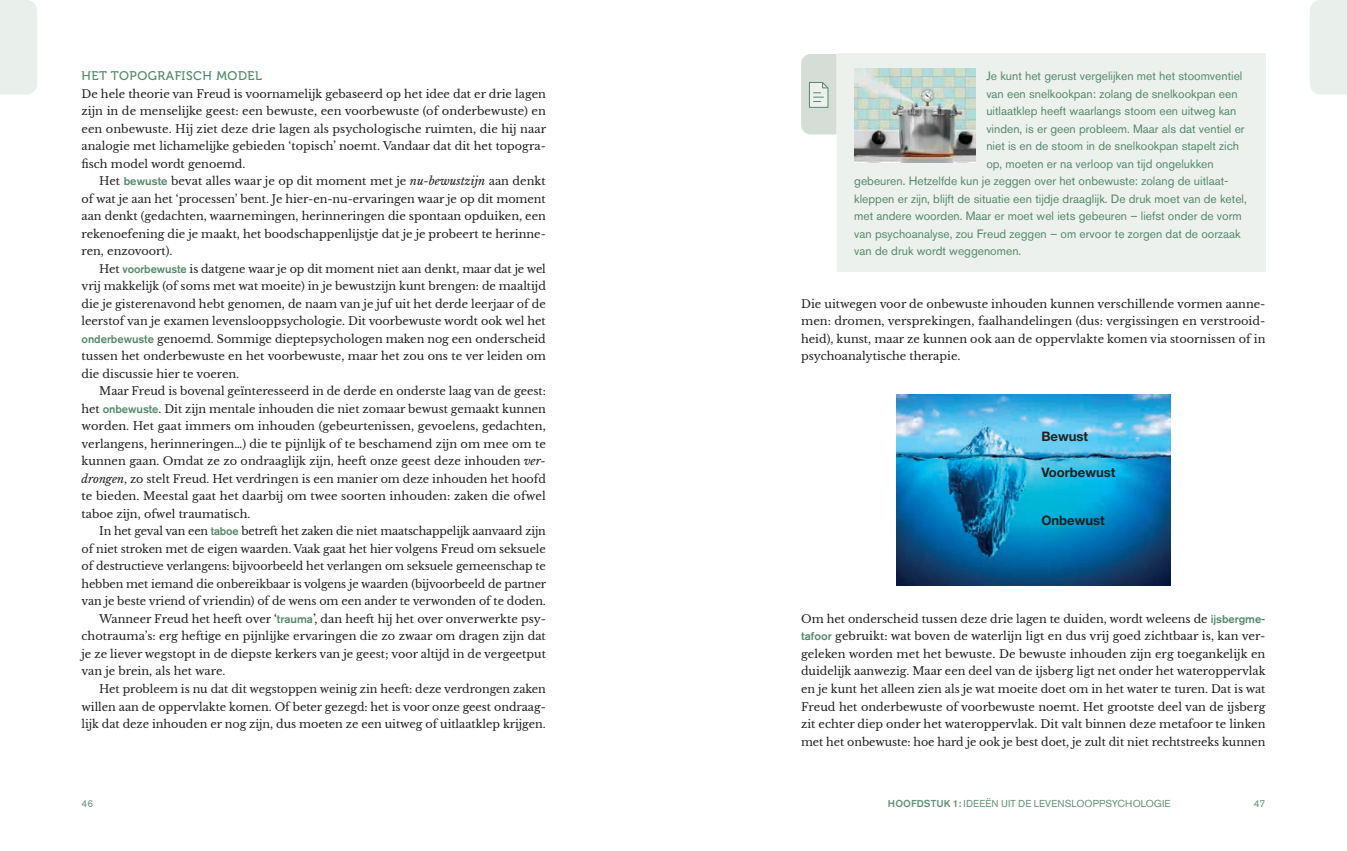
<style>
.page{position:relative;width:1347px;height:851px;background:#fff}
.page>*{position:absolute;margin:0;border:0;box-sizing:border-box;transform-origin:0 0}
.t1{font:700 13.12px "Helvetica Neue LT Std";color:#231f20}
.t2{font:12.5px "Museo 500";letter-spacing:.04em;color:#55896a}
.t3{font:12px "Akzidenz Grotesk BQ";color:#55896a}
.t4{font:11.25px/17.5px "Libre Baskerville";letter-spacing:-.005em;color:#231f20;text-align:justify}
.t5{font:10px "Akzidenz Grotesk BQ";letter-spacing:.01em;color:#659175}
.s1{font-family:"Akzidenz Grotesk BQ";font-weight:500;color:#55896a}
.s2{font-style:italic}
.s3{font-weight:500}
</style>
<div class="page">
<div style="left:1310px;top:0;width:36px;height:94px;background:#e9efea"></div>
<div style="left:0;top:0;width:37px;height:94px;background:#e9efea"></div>
<div style="left:836px;top:54px;width:429px;height:218px;background:#ecf1ee"></div>
<img style="left:896px;top:394px;width:274px;height:191px">
<svg style="left:801px;top:54px;width:35px;height:80px;background:#d3ddd5"></svg>
<img style="left:854px;top:68px;width:121px;height:95px">
<p class="t2" style="left:81px;top:69px;width:182px">HET TOPOGRAFISCH MODEL</p>
<p class="t4" style="left:81px;top:85px;width:466px">De hele theorie van Freud is voornamelijk gebaseerd op het idee dat er drie lagen zijn in de menselijke geest: een bewuste, een voorbewuste (of onderbewuste) en een onbewuste. Hij ziet deze drie lagen als psychologische ruimten, die hij naar analogie met lichamelijke gebieden ‘topisch’ noemt. Vandaar dat dit het topogra&shy;fisch model wordt genoemd.</p>
<p class="t4" style="left:81px;top:172px;width:466px;text-indent:18px">Het <span class="s1">bewuste</span> bevat alles waar je op dit moment met je <span class="s2">nu-bewustzijn</span> aan denkt of wat je aan het ‘processen’ bent. Je hier-en-nu-ervaringen waar je op dit moment aan denkt (gedachten, waarnemingen, herinneringen die spontaan opduiken, een rekenoefening die je maakt, het boodschappenlijstje dat je je probeert te herinne&shy;ren, enzovoort).</p>
<p class="t4" style="left:81px;top:260px;width:466px;text-indent:18px">Het <span class="s1">voorbewuste</span> is datgene waar je op dit moment niet aan denkt, maar dat je wel vrij makkelijk (of soms met wat moeite) in je bewustzijn kunt brengen: de maaltijd die je gisterenavond hebt genomen, de naam van je juf uit het derde leerjaar of de leerstof van je examen levenslooppsychologie. Dit voorbewuste wordt ook wel het <span class="s1">onderbewuste</span> genoemd. Sommige dieptepsychologen maken nog een onderscheid tussen het onderbewuste en het voorbewuste, maar het zou ons te ver leiden om die discussie hier te voeren.</p>
<p class="t4" style="left:81px;top:382px;width:466px;text-indent:18px">Maar Freud is bovenal geïnteresseerd in de derde en onderste laag van de geest: het <span class="s1">onbewuste</span>. Dit zijn mentale inhouden die niet zomaar bewust gemaakt kunnen worden. Het gaat immers om inhouden (gebeurtenissen, gevoelens, gedachten, verlangens, herinneringen…) die te pijnlijk of te beschamend zijn om mee om te kunnen gaan. Omdat ze zo ondraaglijk zijn, heeft onze geest deze inhouden <span class="s2">ver&shy;drongen</span>, zo stelt Freud. Het verdringen is een manier om deze inhouden het hoofd te bieden. Meestal gaat het daarbij om twee soorten inhouden: zaken die ofwel taboe zijn, ofwel traumatisch.</p>
<p class="t4" style="left:99px;top:522px;width:448px">In het geval van een <span class="s1">taboe</span> betreft het zaken die niet maatschappelijk aanvaard zijn</p>
<p class="t4" style="left:81px;top:540px;width:466px">of niet stroken met de eigen waarden. Vaak gaat het hier volgens Freud om seksuele</p>
<p class="t4" style="left:81px;top:557px;width:466px">of destructieve verlangens: bijvoorbeeld het verlangen om seksuele gemeenschap te</p>
<p class="t4" style="left:81px;top:575px;width:466px">hebben met iemand die onbereikbaar is volgens je waarden (bijvoorbeeld de partner</p>
<p class="t4" style="left:81px;top:592px;width:466px">van je beste vriend of vriendin) of de wens om een ander te verwonden of te doden.</p>
<p class="t4" style="left:99px;top:610px;width:448px">Wanneer Freud het heeft over ‘<span class="s1">trauma</span>’, dan heeft hij het over onverwerkte psy-</p>
<p class="t4" style="left:81px;top:627px;width:466px">chotrauma’s: erg heftige en pijnlijke ervaringen die zo zwaar om dragen zijn dat</p>
<p class="t4" style="left:81px;top:645px;width:466px">je ze liever wegstopt in de diepste kerkers van je geest; voor altijd in de vergeetput</p>
<p class="t4" style="left:81px;top:662px;width:145px">van je brein, als het ware.</p>
<p class="t4" style="left:99px;top:680px;width:448px">Het probleem is nu dat dit wegstoppen weinig zin heeft: deze verdrongen zaken</p>
<p class="t4" style="left:81px;top:697px;width:466px">willen aan de oppervlakte komen. Of beter gezegd: het is voor onze geest ondraag-</p>
<p class="t4" style="left:81px;top:715px;width:466px">lijk dat deze inhouden er nog zijn, dus moeten ze een uitweg of uitlaatklep krijgen.</p>
<p class="t3" style="left:986px;top:69px;width:258px">Je kunt het gerust vergelijken met het stoomventiel</p>
<p class="t3" style="left:986px;top:86px;width:253px">van een snelkookpan: zolang de snelkookpan een</p>
<p class="t3" style="left:986px;top:104px;width:252px">uitlaatklep heeft waarlangs stoom een uitweg kan</p>
<p class="t3" style="left:986px;top:121px;width:260px">vinden, is er geen probleem. Maar als dat ventiel er</p>
<p class="t3" style="left:986px;top:139px;width:254px">niet is en de stoom in de snelkookpan stapelt zich</p>
<p class="t3" style="left:986px;top:156px;width:229px">op, moeten er na verloop van tijd ongelukken</p>
<p class="t3" style="left:854px;top:174px;width:376px">gebeuren. Hetzelfde kun je zeggen over het onbewuste: zolang de uitlaat-</p>
<p class="t3" style="left:854px;top:191px;width:394px">kleppen er zijn, blijft de situatie een tijdje draaglijk. De druk moet van de ketel,</p>
<p class="t3" style="left:854px;top:209px;width:389px">met andere woorden. Maar er moet wel iets gebeuren – liefst onder de vorm</p>
<p class="t3" style="left:854px;top:226px;width:388px">van psychoanalyse, zou Freud zeggen – om ervoor te zorgen dat de oorzaak</p>
<p class="t3" style="left:854px;top:244px;width:169px">van de druk wordt weggenomen.</p>
<p class="t4" style="left:801px;top:295px;width:466px">Die uitwegen voor de onbewuste inhouden kunnen verschillende vormen aanne&shy;men: dromen, versprekingen, faalhandelingen (dus: vergissingen en verstrooid&shy;heid), kunst, maar ze kunnen ook aan de oppervlakte komen via stoornissen of in psychoanalytische therapie.</p>
<p class="t1" style="left:1041px;top:428px;width:48px">Bewust</p>
<p class="t1" style="left:1041px;top:464px;width:76px">Voorbewust</p>
<p class="t1" style="left:1041px;top:512px;width:65px">Onbewust</p>
<p class="t4" style="left:801px;top:610px;width:466px">Om het onderscheid tussen deze drie lagen te duiden, wordt weleens de <span class="s1">ijsbergme&shy;tafoor</span> gebruikt: wat boven de waterlijn ligt en dus vrij goed zichtbaar is, kan ver&shy;geleken worden met het bewuste. De bewuste inhouden zijn erg toegankelijk en duidelijk aanwezig. Maar een deel van de ijsberg ligt net onder het wateroppervlak en je kunt het alleen zien als je wat moeite doet om in het water te turen. Dat is wat Freud het onderbewuste of voorbewuste noemt. Het grootste deel van de ijsberg zit echter diep onder het wateroppervlak. Dit valt binnen deze metafoor te linken met het onbewuste: hoe hard je ook je best doet, je zult dit niet rechtstreeks kunnen</p>
<p class="t5" style="left:81px;top:797px;width:13px">46</p>
<p class="t5" style="left:888px;top:797px;width:284px"><span class="s3">Hoofdstuk 1:</span> Ideeën uit de levenslooppsychologie</p>
<p class="t5" style="left:1253px;top:797px;width:13px">47</p>
</div>
